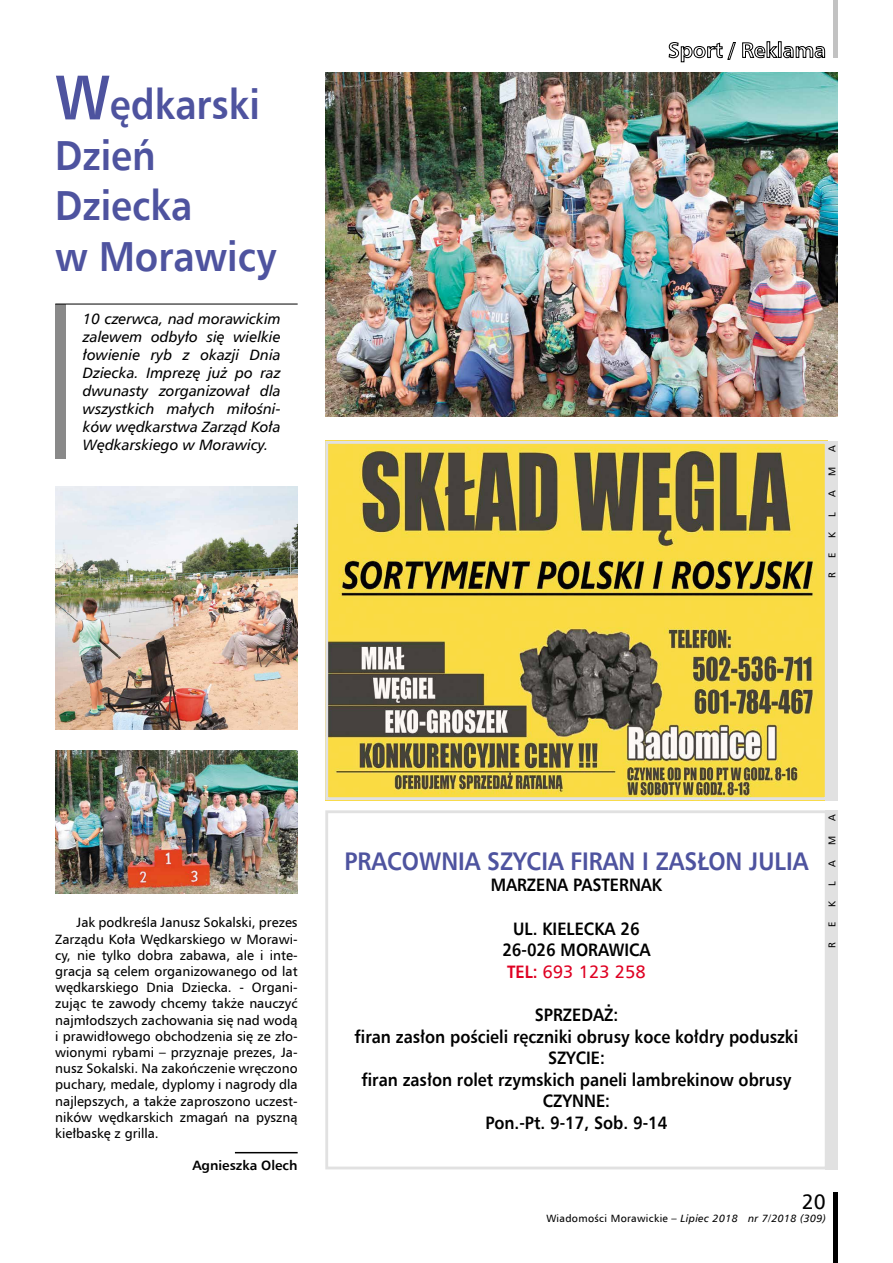
<style>
.page{position:relative;width:893px;height:1263px;background:#fff}
.page>*{position:absolute;margin:0;border:0;box-sizing:border-box;transform-origin:0 0}
.t1{font:700 42px/50.4px "Humnst 777 EU";color:#4e539f;scale:.9 1}
.t2{font:700 25.5px "Humnst 777 EU";color:#4e539f;scale:.9 1}
.t3{font:21px "Humnst 777 EU";color:#000}
.t4{font:700 18px/21.6px "Humnst 777 EU";color:#000;text-align:center;scale:.9 1}
.t5{font:italic 15px/18px "Humnst 777 EU";color:#000;text-align:justify}
.t6{font:13.5px/16.2px "Humnst 777 EU";color:#000;text-align:justify}
.t7{font:700 13.5px "Humnst 777 EU";color:#000}
.t8{font:italic 10.5px "Humnst 777 EU";letter-spacing:.03em;color:#000}
.t9{font:9.9px "Humnst 777 EU";color:#000}
.s1{font-size:63px}
.s2{color:#df0022}
.s3{font-weight:400;color:#df0022}
.s4{font-style:normal}
</style>
<div class="page">
<div style="left:833px;top:0;width:5px;height:57px;background:#c2c2c2"></div>
<svg style="left:669px;top:42px;width:53px;height:20px"></svg>
<svg style="left:728px;top:42px;width:8px;height:18px"></svg>
<svg style="left:742px;top:41px;width:35px;height:17px"></svg>
<div style="left:778px;top:42px;width:3px;height:16px;border:1px solid #000"></div>
<svg style="left:783px;top:46px;width:42px;height:12px"></svg>
<div style="left:833px;top:1193px;width:5px;height:70px;background:#000"></div>
<div style="left:325px;top:810px;width:503px;height:359px;border:3px solid #e1e1e1"></div>
<div style="left:826px;top:810px;width:12px;height:359px;background:#e1e1e1"></div>
<img style="left:55px;top:487px;width:243px;height:243px">
<img style="left:325px;top:72px;width:513px;height:345px">
<hr style="left:235px;top:1152px;width:63px;height:1px;background:#000">
<img style="left:329px;top:445px;width:495px;height:351px">
<div style="left:325px;top:441px;width:503px;height:359px;border:3px solid #e1e1e1"></div>
<div style="left:826px;top:441px;width:12px;height:359px;background:#e1e1e1"></div>
<div style="left:55px;top:304px;width:11px;height:154px;background:#898989"></div>
<hr style="left:66px;top:304px;width:232px;height:1px;background:#000">
<img style="left:55px;top:750px;width:243px;height:144px">
<h1 class="t1" style="left:55px;top:79px;width:247px"><span class="s1">W</span>ędkarski<br>Dzień<br>Dziecka<br>w Morawicy</h1>
<p class="t5" style="left:83px;top:309px;width:199px">10 czerwca, nad morawickim zalewem odbyło się wielkie łowienie ryb z okazji Dnia Dziecka. Imprezę już po raz dwunasty zorganizował dla wszystkich małych miłośni&shy;ków wędkarstwa Zarząd Koła Wędkarskiego w Morawicy.</p>
<p class="t9" style="left:826px;top:452px;width:8px;rotate:-90deg">A</p>
<p class="t9" style="left:826px;top:476px;width:11px;rotate:-90deg">M</p>
<p class="t9" style="left:826px;top:497px;width:8px;rotate:-90deg">A</p>
<p class="t9" style="left:826px;top:517px;width:6px;rotate:-90deg">L</p>
<p class="t9" style="left:826px;top:537px;width:8px;rotate:-90deg">K</p>
<p class="t9" style="left:826px;top:558px;width:7px;rotate:-90deg">E</p>
<p class="t9" style="left:826px;top:578px;width:7px;rotate:-90deg">R</p>
<p class="t6" style="left:55px;top:914px;width:244px;text-indent:21px">Jak podkreśla Janusz Sokalski, prezes Zarządu Koła Wędkarskiego w Morawi&shy;cy, nie tylko dobra zabawa, ale i inte&shy;gracja są celem organizowanego od lat wędkarskiego Dnia Dziecka. - Organi&shy;zując te zawody chcemy także nauczyć najmłodszych zachowania się nad wodą i prawidłowego obchodzenia się ze zło&shy;wionymi rybami – przyznaje prezes, Ja&shy;nusz Sokalski. Na zakończenie wręczono puchary, medale, dyplomy i nagrody dla najlepszych, a także zaproszono uczest&shy;ników wędkarskich zmagań na pyszną kiełbaskę z grilla.</p>
<p class="t7" style="left:192px;top:1157px;width:107px">Agnieszka Olech</p>
<p class="t9" style="left:826px;top:821px;width:8px;rotate:-90deg">A</p>
<h2 class="t2" style="left:344px;top:845px;width:517px">PRACOWNIA SZYCIA FIRAN I ZASŁON JULIA</h2>
<h3 class="t4" style="left:491px;top:874px;width:192px">MARZENA PASTERNAK</h3>
<h3 class="t4" style="left:502px;top:917px;width:166px">UL. KIELECKA 26<br>26-026 MORAWICA<br><span class="s2">TEL:</span> <span class="s3">693 123 258</span></h3>
<h3 class="t4" style="left:355px;top:1004px;width:494px">SPRZEDAŻ:<br>firan zasłon pościeli ręczniki obrusy koce kołdry poduszki<br>SZYCIE:<br>firan zasłon rolet rzymskich paneli lambrekinow obrusy<br>CZYNNE:<br>Pon.-Pt. 9-17, Sob. 9-14</h3>
<p class="t9" style="left:826px;top:845px;width:11px;rotate:-90deg">M</p>
<p class="t9" style="left:826px;top:866px;width:8px;rotate:-90deg">A</p>
<p class="t9" style="left:826px;top:886px;width:6px;rotate:-90deg">L</p>
<p class="t9" style="left:826px;top:907px;width:8px;rotate:-90deg">K</p>
<p class="t9" style="left:826px;top:927px;width:7px;rotate:-90deg">E</p>
<p class="t9" style="left:826px;top:948px;width:7px;rotate:-90deg">R</p>
<h3 class="t3" style="left:802px;top:1189px;width:26px">20</h3>
<p class="t8" style="left:546px;top:1212px;width:281px"><span class="s4">Wiadomości Morawickie –</span> Lipiec 2018 nr 7/2018 (309)</p>
</div>
